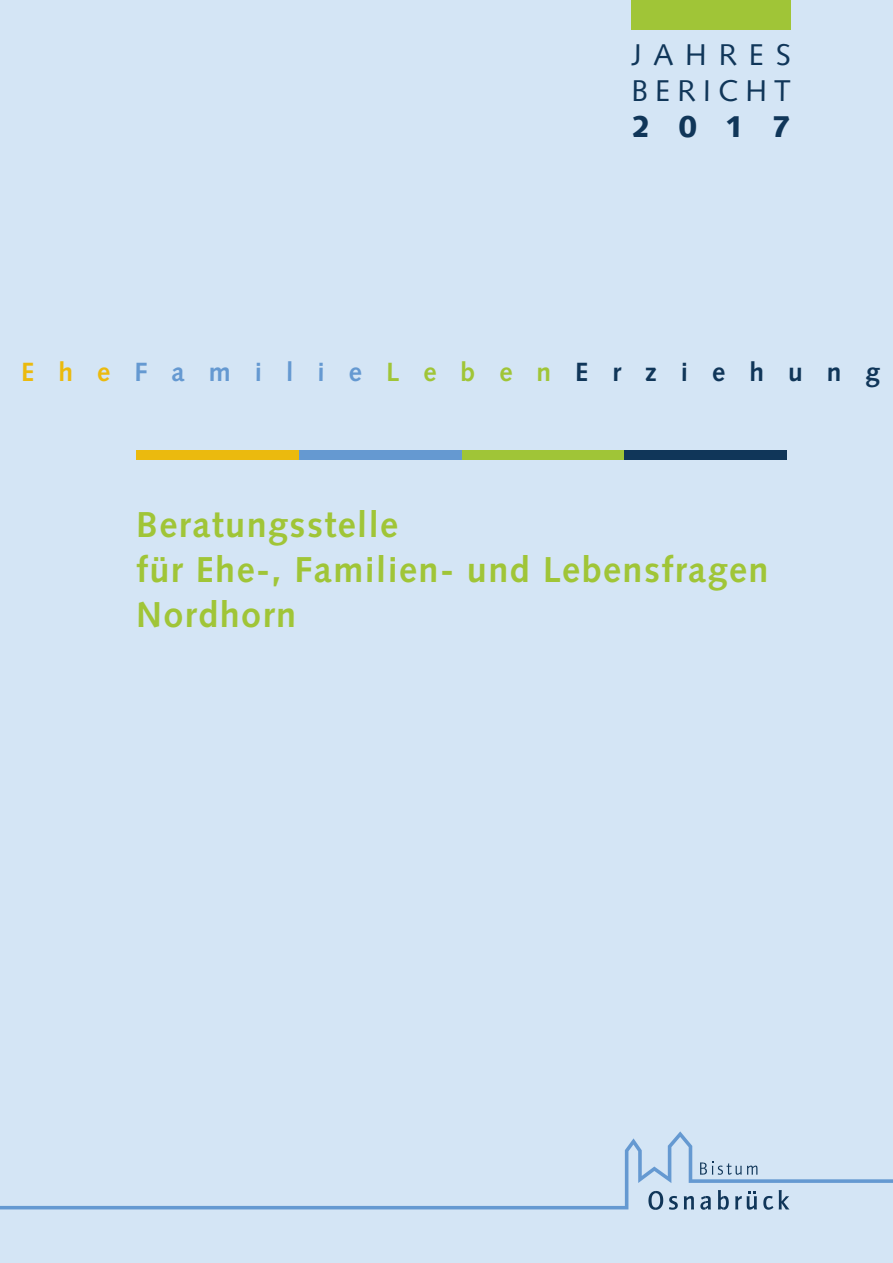
<style>
.page{position:relative;width:893px;height:1263px;background:#d4e5f5}
.page>*{position:absolute;margin:0;border:0;box-sizing:border-box;transform-origin:0 0}
.t1{font:700 36px/45px "Syntax LT Std";letter-spacing:.04em;color:#a0c537}
.t2{font:30px/36px "Syntax LT Std";letter-spacing:.24em;color:#103659}
.t3{font:900 30px "Syntax LT Std";color:#103659}
.t4{font:700 26.4px "Syntax LT Std";letter-spacing:.91em;color:#103659}
.s1{color:#ebba0e}
.s2{color:#6599d1}
.s3{color:#a0c537}
</style>
<div class="page">
<svg style="left:0;top:1131px;width:893px;height:78px"></svg>
<svg style="left:648px;top:1191px;width:15px;height:19px"></svg>
<svg style="left:669px;top:1196px;width:9px;height:14px"></svg>
<svg style="left:684px;top:1196px;width:10px;height:13px"></svg>
<svg style="left:700px;top:1196px;width:11px;height:14px"></svg>
<svg style="left:718px;top:1190px;width:11px;height:20px"></svg>
<svg style="left:735px;top:1191px;width:22px;height:19px"></svg>
<svg style="left:763px;top:1196px;width:10px;height:14px"></svg>
<svg style="left:779px;top:1190px;width:10px;height:19px"></svg>
<svg style="left:700px;top:1162px;width:57px;height:13px"></svg>
<div style="left:461px;top:451px;width:163px;height:9px;background:#a0c537"></div>
<div style="left:624px;top:451px;width:163px;height:9px;background:#103659"></div>
<div style="left:299px;top:451px;width:162px;height:9px;background:#6599d1"></div>
<div style="left:136px;top:451px;width:163px;height:9px;background:#ebba0e"></div>
<div style="left:631px;top:0;width:160px;height:30px;background:#a0c537"></div>
<p class="t2" style="left:631px;top:37px;width:161px">JAHRES<br>BERICHT</p>
<p class="t3" style="left:631px;top:109px;width:161px">2017</p>
<p class="t4" style="left:21px;top:357px;width:860px"><span class="s1">Ehe</span><span class="s2">Familie</span><span class="s3">Leben</span>Erziehung</p>
<p class="t1" style="left:136px;top:503px;width:634px">Beratungsstelle<br>für Ehe-, Familien- und Lebensfragen<br>Nordhorn</p>
</div>
